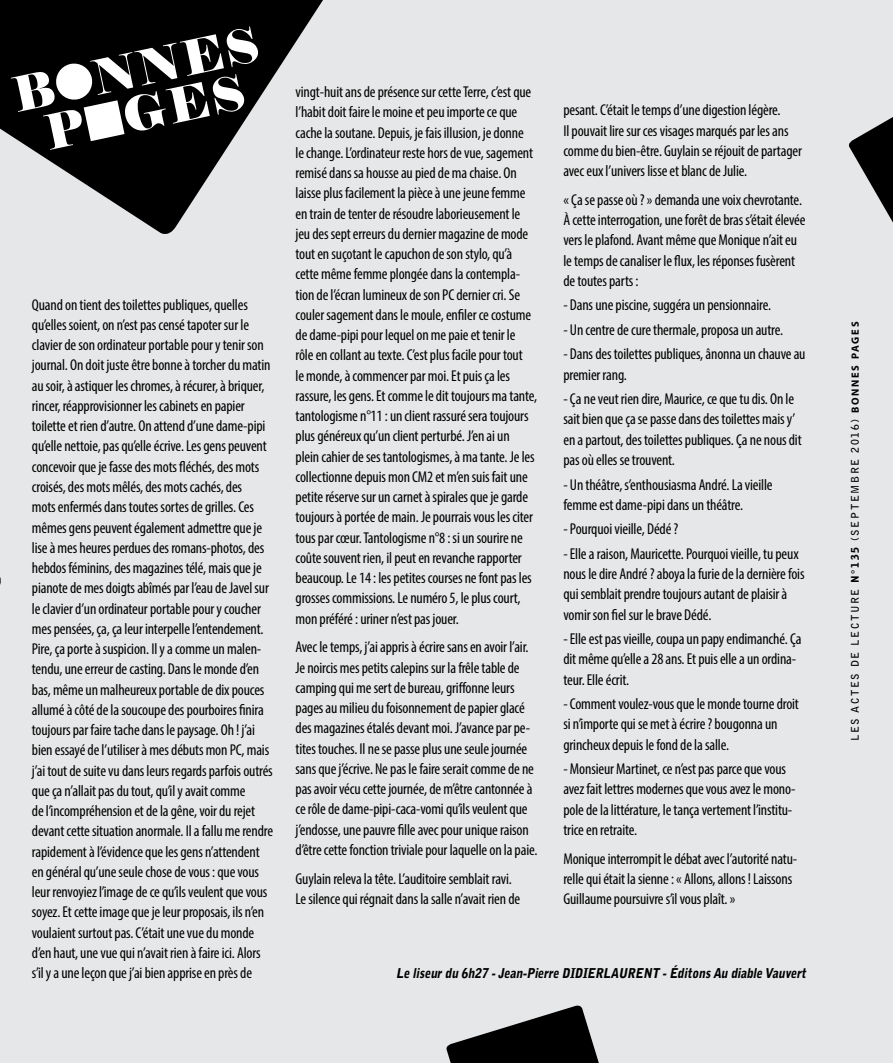
<style>
.page{position:relative;width:893px;height:1063px;background:#e6e7e8}
.page>*{position:absolute;margin:0;border:0;box-sizing:border-box;transform-origin:0 0}
.t1{font:47.85px/43.8px "Elephant";color:#fff;text-align:center}
.t2{font:condensed 15.75px/20.2px "Myriad Pro";letter-spacing:-.01em;color:#000}
.t3{font:italic 900 13.5px "Bell Gothic Std";color:#000;scale:.9 1}
.t4{font:700 10.5px "Bell Gothic Std";letter-spacing:.15em;color:#000}
.s1{font-weight:900}
.s2{font-family:"Myriad Pro"}
</style>
<div class="page">
<svg style="left:0;top:0;width:323px;height:234px;fill:#000"></svg>
<svg style="left:54px;top:62px;width:71px;height:79px;background:#646464"></svg>
<svg style="left:446px;top:1005px;width:153px;height:58px"></svg>
<svg style="left:848px;top:117px;width:45px;height:106px"></svg>
<h1 class="t1" style="left:9px;top:75px;width:252px;rotate:-12deg">B nnes p ges</h1>
<p class="t2" style="left:32px;top:294px;width:243px">Quand on tient des toilettes publiques, quelles qu’elles soient, on n’est pas censé tapoter sur le clavier de son ordinateur portable pour y tenir son journal. On doit juste être bonne à torcher du matin au soir, à astiquer les chromes, à récurer, à briquer, rincer, réapprovisionner les cabinets en papier toilette et rien d’autre. On attend d’une dame-pipi qu’elle nettoie, pas qu’elle écrive. Les gens peuvent concevoir que je fasse des mots fléchés, des mots croisés, des mots mêlés, des mots cachés, des<br>mots enfermés dans toutes sortes de grilles. Ces mêmes gens peuvent également admettre que je lise à mes heures perdues des romans-photos, des hebdos féminins, des magazines télé, mais que je pianote de mes doigts abîmés par l’eau de Javel sur le clavier d’un ordinateur portable pour y coucher mes pensées, ça, ça leur interpelle l’entendement.<br>Pire, ça porte à suspicion. Il y a comme un malen&shy;tendu, une erreur de casting. Dans le monde d’en bas, même un malheureux portable de dix pouces allumé à côté de la soucoupe des pourboires finira toujours par faire tache dans le paysage. Oh ! j’ai bien essayé de l’utiliser à mes débuts mon PC, mais j’ai tout de suite vu dans leurs regards parfois outrés que ça n’allait pas du tout, qu’il y avait comme<br>de l’incompréhension et de la gêne, voir du rejet devant cette situation anormale. Il a fallu me rendre rapidement à l’évidence que les gens n’attendent en général qu’une seule chose de vous : que vous leur renvoyiez l’image de ce qu’ils veulent que vous soyez. Et cette image que je leur proposais, ils n’en voulaient surtout pas. C’était une vue du monde d’en haut, une vue qui n’avait rien à faire ici. Alors s’il y a une leçon que j’ai bien apprise en près de</p>
<p class="t2" style="left:296px;top:81px;width:243px">vingt-huit ans de présence sur cette Terre, c’est que l’habit doit faire le moine et peu importe ce que cache la soutane. Depuis, je fais illusion, je donne<br>le change. L’ordinateur reste hors de vue, sagement remisé dans sa housse au pied de ma chaise. On laisse plus facilement la pièce à une jeune femme en train de tenter de résoudre laborieusement le jeu des sept erreurs du dernier magazine de mode tout en suçotant le capuchon de son stylo, qu’à cette même femme plongée dans la contempla&shy;tion de l’écran lumineux de son PC dernier cri. Se couler sagement dans le moule, enfiler ce costume de dame-pipi pour lequel on me paie et tenir le rôle en collant au texte. C’est plus facile pour tout<br>le monde, à commencer par moi. Et puis ça les rassure, les gens. Et comme le dit toujours ma tante, tantologisme n°11 : un client rassuré sera toujours plus généreux qu’un client perturbé. J’en ai un plein cahier de ses tantologismes, à ma tante. Je les collectionne depuis mon CM2 et m’en suis fait une petite réserve sur un carnet à spirales que je garde toujours à portée de main. Je pourrais vous les citer tous par cœur. Tantologisme n°8 : si un sourire ne coûte souvent rien, il peut en revanche rapporter beaucoup. Le 14 : les petites courses ne font pas les grosses commissions. Le numéro 5, le plus court, mon préféré : uriner n’est pas jouer.</p>
<p class="t2" style="left:296px;top:637px;width:243px">Avec le temps, j’ai appris à écrire sans en avoir l’air.<br>Je noircis mes petits calepins sur la frêle table de camping qui me sert de bureau, griffonne leurs pages au milieu du foisonnement de papier glacé des magazines étalés devant moi. J’avance par pe&shy;tites touches. Il ne se passe plus une seule journée sans que j’écrive. Ne pas le faire serait comme de ne pas avoir vécu cette journée, de m’être cantonnée à ce rôle de dame-pipi-caca-vomi qu’ils veulent que j’endosse, une pauvre fille avec pour unique raison d’être cette fonction triviale pour laquelle on la paie.</p>
<p class="t2" style="left:296px;top:868px;width:226px">Guylain releva la tête. L’auditoire semblait ravi.<br>Le silence qui régnait dans la salle n’avait rien de</p>
<p class="t2" style="left:563px;top:100px;width:240px">pesant. C’était le temps d’une digestion légère.<br>Il pouvait lire sur ces visages marqués par les ans comme du bien-être. Guylain se réjouit de partager avec eux l’univers lisse et blanc de Julie.</p>
<p class="t2" style="left:563px;top:189px;width:244px">« Ça se passe où ? » demanda une voix chevrotante.<br>À cette interrogation, une forêt de bras s’était élevée vers le plafond. Avant même que Monique n’ait eu le temps de canaliser le flux, les réponses fusèrent de toutes parts :</p>
<p class="t2" style="left:563px;top:295px;width:209px">- Dans une piscine, suggéra un pensionnaire.</p>
<p class="t2" style="left:563px;top:319px;width:221px">- Un centre de cure thermale, proposa un autre.</p>
<p class="t2" style="left:563px;top:344px;width:244px">- Dans des toilettes publiques, ânonna un chauve au premier rang.</p>
<p class="t2" style="left:563px;top:389px;width:240px">- Ça ne veut rien dire, Maurice, ce que tu dis. On le sait bien que ça se passe dans des toilettes mais y’ en a partout, des toilettes publiques. Ça ne nous dit pas où elles se trouvent.</p>
<p class="t2" style="left:563px;top:474px;width:211px">- Un théâtre, s’enthousiasma André. La vieille femme est dame-pipi dans un théâtre.</p>
<p class="t2" style="left:563px;top:519px;width:117px">- Pourquoi vieille, Dédé ?</p>
<p class="t2" style="left:563px;top:543px;width:243px">- Elle a raison, Mauricette. Pourquoi vieille, tu peux nous le dire André ? aboya la furie de la dernière fois qui semblait prendre toujours autant de plaisir à vomir son fiel sur le brave Dédé.</p>
<p class="t2" style="left:563px;top:629px;width:240px">- Elle est pas vieille, coupa un papy endimanché. Ça dit même qu’elle a 28 ans. Et puis elle a un ordina&shy;teur. Elle écrit.</p>
<p class="t2" style="left:563px;top:694px;width:237px">- Comment voulez-vous que le monde tourne droit si n’importe qui se met à écrire ? bougonna un grincheux depuis le fond de la salle.</p>
<p class="t2" style="left:563px;top:759px;width:234px">- Monsieur Martinet, ce n’est pas parce que vous avez fait lettres modernes que vous avez le mono&shy;pole de la littérature, le tança vertement l’institu&shy;trice en retraite.</p>
<p class="t2" style="left:563px;top:848px;width:235px">Monique interrompit le débat avec l’autorité natu&shy;relle qui était la sienne : « Allons, allons ! Laissons<br>Guillaume poursuivre s’il vous plaît. »</p>
<p class="t3" style="left:396px;top:965px;width:460px">Le liseurdu 6h27 -Jean-Pierre DIDIERLAURENT -ÉditonsAu diable Vauvert</p>
<p class="t4" style="left:849px;top:741px;width:421px;rotate:-90deg">LES ACTES DE LECTURE <span class="s1">n°135</span> (SEPTEMBRE 2016) <span class="s2">bonnes pages</span></p>
</div>
